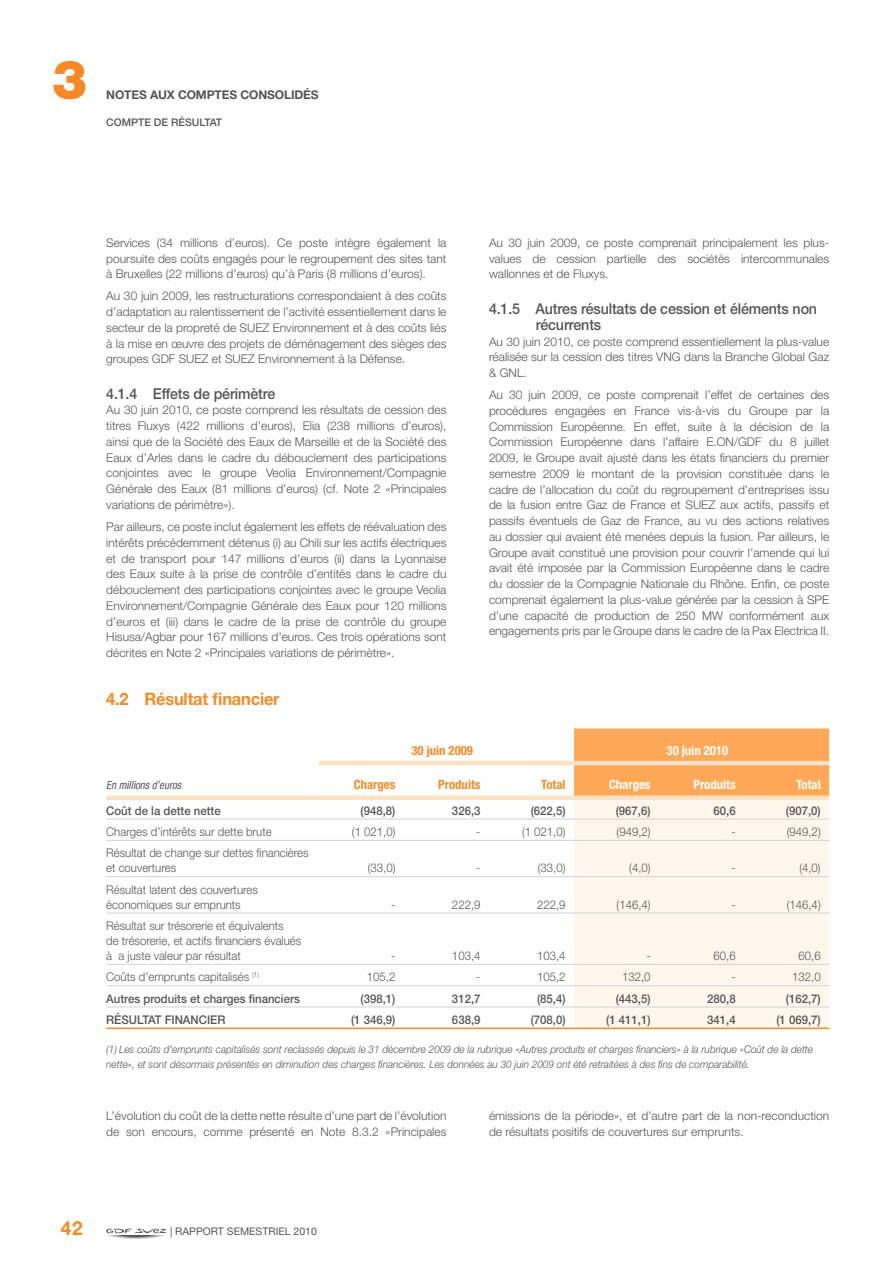
<style>
.page{position:relative;width:893px;height:1263px;background:#fff}
.page>*{position:absolute;margin:0;border:0;box-sizing:border-box;transform-origin:0 0}
.t1{font:900 54px "Helvetica Neue LT Std";color:#f68a26}
.t2{font:700 19.5px "Helvetica Neue LT Std";color:#f68a26}
.t3{font:700 17.25px "Helvetica Neue LT Std";letter-spacing:-.01em;color:#f68a26;scale:.95 1}
.t4{font:500 15px/16.2px "Helvetica Neue LT Std";letter-spacing:-.01em;color:#555;scale:.95 1}
.t5{font:700 condensed 12.75px "Helvetica Neue LT Std";color:#f68a26}
.t6{font:700 condensed 12.75px "Helvetica Neue LT Std";color:#fff}
.t7{font:300 12px/15.8px "Helvetica Neue LT Std";color:#555;text-align:justify}
.t8{font:300 12px/15px "Helvetica Neue LT Std";color:#555;scale:.95 1}
.t9{font:500 12px "Helvetica Neue LT Std";color:#555;scale:.95 1}
.t10{font:700 12px "Helvetica Neue LT Std";letter-spacing:-.01em;color:#555}
.t11{font:italic condensed 11.25px "Helvetica Neue LT Std";color:#555;scale:.95 1}
.t12{font:italic 300 10.5px/15px "Helvetica Neue LT Std";color:#555;scale:.95 1}
.t13{font:10.5px "Helvetica Neue LT Std";color:#555}
.t14{font:500 10.5px "Helvetica Neue LT Std";color:#555}
</style>
<div class="page">
<svg style="left:106px;top:1228px;width:60px;height:11px"></svg>
<div style="left:574px;top:728px;width:255px;height:67px;background:#ffa857"></div>
<div style="left:574px;top:800px;width:255px;height:228px;background:#fff6ec"></div>
<hr style="left:106px;top:819px;width:723px;height:1px;background:#d2d3d3">
<hr style="left:106px;top:840px;width:723px;height:1px;background:#d2d3d3">
<hr style="left:106px;top:876px;width:723px;height:1px;background:#d2d3d3">
<hr style="left:106px;top:913px;width:723px;height:1px;background:#d2d3d3">
<hr style="left:106px;top:964px;width:723px;height:1px;background:#d2d3d3">
<hr style="left:106px;top:985px;width:723px;height:1px;background:#d2d3d3">
<hr style="left:106px;top:1007px;width:723px;height:1px;background:#d2d3d3">
<div style="left:319px;top:795px;width:510px;height:5px;background:#ffe1c4"></div>
<hr style="left:319px;top:761px;width:510px;height:4px;background:#ffe1c4">
<div style="left:106px;top:795px;width:213px;height:5px;background:#ffe1c4"></div>
<hr style="left:106px;top:1028px;width:723px;height:1px;background:#f68a26">
<h1 class="t1" style="left:52px;top:60px;width:37px">3</h1>
<p class="t10" style="left:106px;top:90px;width:214px">NOTES AUX COMPTES CONSOLIDÉS</p>
<p class="t14" style="left:106px;top:118px;width:117px">COMPTE DE RÉSULTAT</p>
<p class="t7" style="left:106px;top:236px;width:342px">Services (34 millions d’euros). Ce poste intègre également la poursuite des coûts engagés pour le regroupement des sites tant à Bruxelles (22 millions d’euros) qu’à Paris (8 millions d’euros).</p>
<p class="t7" style="left:106px;top:289px;width:342px">Au 30 juin 2009, les restructurations correspondaient à des coûts d’adaptation au ralentissement de l’activité essentiellement dans le secteur de la propreté de SUEZ Environnement et à des coûts liés à la mise en œuvre des projets de déménagement des sièges des groupes GDF SUEZ et SUEZ Environnement à la Défense.</p>
<p class="t4" style="left:106px;top:386px;width:180px">4.1.4 Effets de périmètre</p>
<p class="t7" style="left:106px;top:403px;width:342px">Au 30 juin 2010, ce poste comprend les résultats de cession des titres Fluxys (422 millions d’euros), Elia (238 millions d’euros), ainsi que de la Société des Eaux de Marseille et de la Société des Eaux d’Arles dans le cadre du débouclement des participations conjointes avec le groupe Veolia Environnement/Compagnie Générale des Eaux (81 millions d’euros) (cf. Note 2 «Principales variations de périmètre»).</p>
<p class="t7" style="left:106px;top:520px;width:342px">Par ailleurs, ce poste inclut également les effets de réévaluation des intérêts précédemment détenus (i) au Chili sur les actifs électriques et de transport pour 147 millions d’euros (ii) dans la Lyonnaise des Eaux suite à la prise de contrôle d’entités dans le cadre du débouclement des participations conjointes avec le groupe Veolia Environnement/Compagnie Générale des Eaux pour 120 millions d’euros et (iii) dans le cadre de la prise de contrôle du groupe Hisusa/Agbar pour 167 millions d’euros. Ces trois opérations sont décrites en Note 2 «Principales variations de périmètre».</p>
<h3 class="t3" style="left:106px;top:693px;width:184px">4.2 Résultat financier</h3>
<p class="t7" style="left:489px;top:236px;width:342px">Au 30 juin 2009, ce poste comprenait principalement les plus&shy;values de cession partielle des sociétés intercommunales wallonnes et de Fluxys.</p>
<p class="t4" style="left:536px;top:301px;width:298px;text-indent:-47px">4.1.5 Autres résultats de cession et éléments non récurrents</p>
<p class="t7" style="left:489px;top:334px;width:342px">Au 30 juin 2010, ce poste comprend essentiellement la plus-value réalisée sur la cession des titres VNG dans la Branche Global Gaz &amp; GNL.</p>
<p class="t7" style="left:489px;top:388px;width:342px">Au 30 juin 2009, ce poste comprenait l’effet de certaines des procédures engagées en France vis-à-vis du Groupe par la Commission Européenne. En effet, suite à la décision de la Commission Européenne dans l’affaire E.ON/GDF du 8 juillet 2009, le Groupe avait ajusté dans les états financiers du premier semestre 2009 le montant de la provision constituée dans le cadre de l’allocation du coût du regroupement d’entreprises issu de la fusion entre Gaz de France et SUEZ aux actifs, passifs et passifs éventuels de Gaz de France, au vu des actions relatives au dossier qui avaient été menées depuis la fusion. Par ailleurs, le Groupe avait constitué une provision pour couvrir l’amende qui lui avait été imposée par la Commission Européenne dans le cadre du dossier de la Compagnie Nationale du Rhône. Enfin, ce poste comprenait également la plus-value générée par la cession à SPE d’une capacité de production de 250 MW conformément aux engagements pris par le Groupe dans le cadre de la Pax Electrica II.</p>
<p class="t11" style="left:106px;top:781px;width:80px">En millions d’euros</p>
<p class="t5" style="left:411px;top:745px;width:63px">30 juin 2009</p>
<p class="t6" style="left:666px;top:745px;width:63px">30 juin 2010</p>
<p class="t5" style="left:354px;top:780px;width:43px">Charges</p>
<p class="t5" style="left:438px;top:780px;width:44px">Produits</p>
<p class="t5" style="left:541px;top:780px;width:26px">Total</p>
<p class="t6" style="left:609px;top:780px;width:43px">Charges</p>
<p class="t6" style="left:693px;top:780px;width:44px">Produits</p>
<p class="t6" style="left:796px;top:780px;width:26px">Total</p>
<p class="t9" style="left:106px;top:806px;width:122px">Coût de la dette nette</p>
<p class="t9" style="left:361px;top:806px;width:38px">(948,8)</p>
<p class="t9" style="left:452px;top:806px;width:32px">326,3</p>
<p class="t9" style="left:531px;top:806px;width:38px">(622,5)</p>
<p class="t9" style="left:616px;top:806px;width:38px">(967,6)</p>
<p class="t9" style="left:713px;top:806px;width:25px">60,6</p>
<p class="t9" style="left:786px;top:806px;width:38px">(907,0)</p>
<p class="t8" style="left:106px;top:825px;width:176px">Charges d’intérêts sur dette brute</p>
<p class="t8" style="left:352px;top:825px;width:47px">(1 021,0)</p>
<p class="t8" style="left:476px;top:825px;width:6px">-</p>
<p class="t8" style="left:522px;top:825px;width:47px">(1 021,0)</p>
<p class="t8" style="left:616px;top:825px;width:37px">(949,2)</p>
<p class="t8" style="left:731px;top:825px;width:6px">-</p>
<p class="t8" style="left:787px;top:825px;width:37px">(949,2)</p>
<p class="t8" style="left:106px;top:847px;width:214px">Résultat de change sur dettes financières et couvertures</p>
<p class="t8" style="left:368px;top:862px;width:31px">(33,0)</p>
<p class="t8" style="left:476px;top:862px;width:6px">-</p>
<p class="t8" style="left:538px;top:862px;width:31px">(33,0)</p>
<p class="t8" style="left:629px;top:862px;width:24px">(4,0)</p>
<p class="t8" style="left:731px;top:862px;width:6px">-</p>
<p class="t8" style="left:799px;top:862px;width:24px">(4,0)</p>
<p class="t8" style="left:106px;top:883px;width:161px">Résultat latent des couvertures économiques sur emprunts</p>
<p class="t8" style="left:106px;top:919px;width:207px">Résultat sur trésorerie et équivalents<br>de trésorerie, et actifs financiers évalués à a juste valeur par résultat</p>
<p class="t8" style="left:391px;top:898px;width:6px">-</p>
<p class="t8" style="left:452px;top:898px;width:32px">222,9</p>
<p class="t8" style="left:537px;top:898px;width:32px">222,9</p>
<p class="t8" style="left:616px;top:898px;width:37px">(146,4)</p>
<p class="t8" style="left:731px;top:898px;width:6px">-</p>
<p class="t8" style="left:787px;top:898px;width:37px">(146,4)</p>
<p class="t8" style="left:391px;top:949px;width:6px">-</p>
<p class="t8" style="left:452px;top:949px;width:32px">103,4</p>
<p class="t8" style="left:537px;top:949px;width:32px">103,4</p>
<p class="t8" style="left:646px;top:949px;width:6px">-</p>
<p class="t8" style="left:713px;top:949px;width:25px">60,6</p>
<p class="t8" style="left:798px;top:949px;width:25px">60,6</p>
<p class="t8" style="left:106px;top:971px;width:163px">Coûts d’emprunts capitalisés <sup>(1)</sup></p>
<p class="t8" style="left:367px;top:971px;width:32px">105,2</p>
<p class="t8" style="left:476px;top:971px;width:6px">-</p>
<p class="t8" style="left:537px;top:971px;width:32px">105,2</p>
<p class="t8" style="left:622px;top:971px;width:32px">132,0</p>
<p class="t8" style="left:731px;top:971px;width:6px">-</p>
<p class="t8" style="left:792px;top:971px;width:32px">132,0</p>
<p class="t9" style="left:106px;top:994px;width:205px">Autres produits et charges financiers</p>
<p class="t9" style="left:361px;top:994px;width:38px">(398,1)</p>
<p class="t9" style="left:452px;top:994px;width:32px">312,7</p>
<p class="t9" style="left:537px;top:994px;width:32px">(85,4)</p>
<p class="t9" style="left:616px;top:994px;width:38px">(443,5)</p>
<p class="t9" style="left:707px;top:994px;width:32px">280,8</p>
<p class="t9" style="left:786px;top:994px;width:38px">(162,7)</p>
<p class="t9" style="left:106px;top:1015px;width:127px">RÉSULTAT FINANCIER</p>
<p class="t9" style="left:351px;top:1015px;width:48px">(1 346,9)</p>
<p class="t9" style="left:452px;top:1015px;width:32px">638,9</p>
<p class="t9" style="left:531px;top:1015px;width:38px">(708,0)</p>
<p class="t9" style="left:606px;top:1015px;width:48px">(1 411,1)</p>
<p class="t9" style="left:707px;top:1015px;width:32px">341,4</p>
<p class="t9" style="left:776px;top:1015px;width:48px">(1 069,7)</p>
<p class="t12" style="left:106px;top:1043px;width:745px">(1) Les coûts d’emprunts capitalisés sont reclassés depuis le 31 décembre 2009 de la rubrique «Autres produits et charges financiers» à la rubrique «Coût de la dette nette», et sont désormais présentés en diminution des charges financières. Les données au 30 juin 2009 ont été retraitées à des fins de comparabilité.</p>
<p class="t7" style="left:106px;top:1109px;width:342px">L’évolution du coût de la dette nette résulte d’une part de l’évolution de son encours, comme présenté en Note 8.3.2 «Principales</p>
<p class="t7" style="left:489px;top:1109px;width:342px">émissions de la période», et d’autre part de la non-reconduction de résultats positifs de couvertures sur emprunts.</p>
<h2 class="t2" style="left:61px;top:1221px;width:23px">42</h2>
<p class="t13" style="left:170px;top:1228px;width:148px">| RAPPORT SEMESTRIEL 2010</p>
</div>
